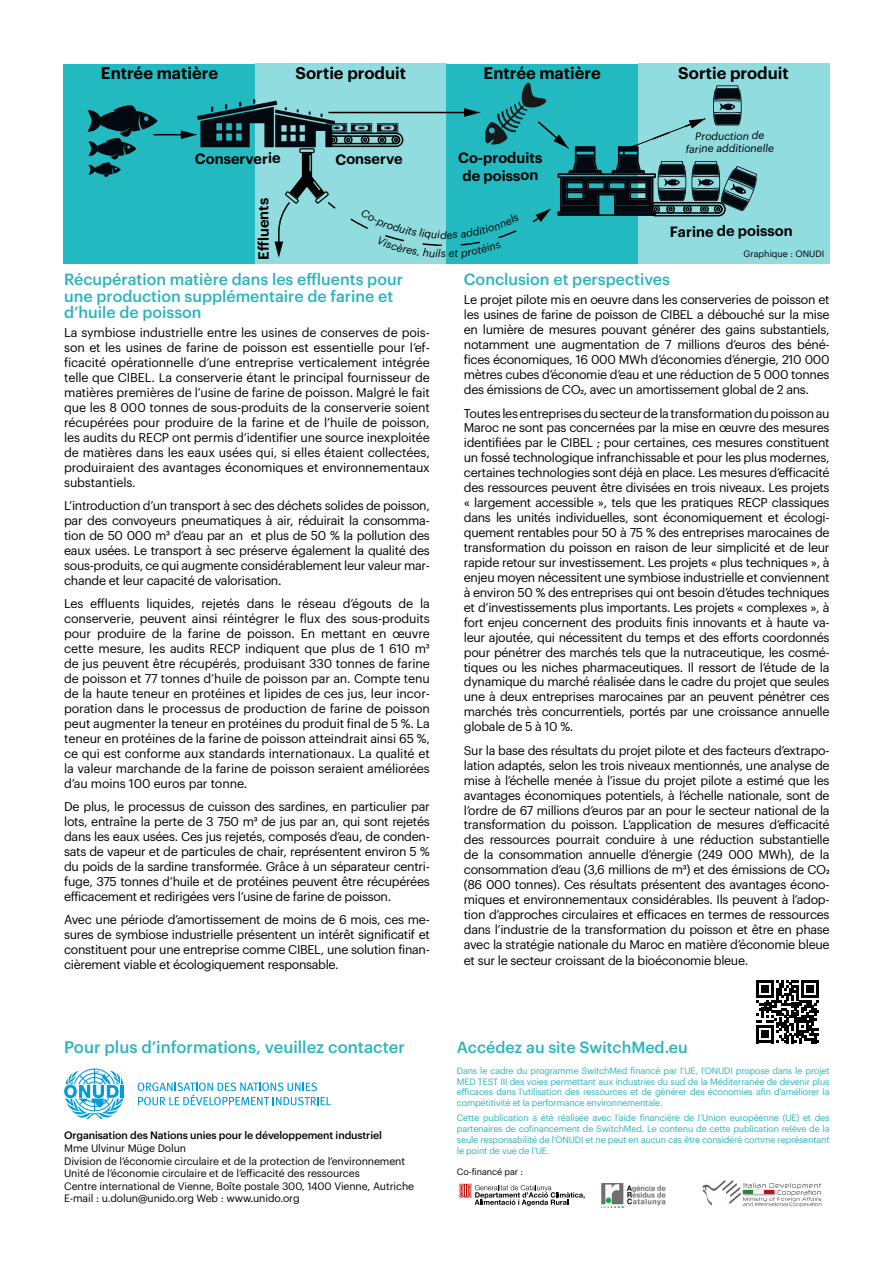
<style>
.page{position:relative;width:893px;height:1263px;background:#fff}
.page>*{position:absolute;margin:0;border:0;box-sizing:border-box;transform-origin:0 0}
.t1{font:600 16.5px "Graphik";color:#000}
.t2{font:500 16.5px "Graphik";color:#2cb5be}
.t3{font:500 15.9px/16.5px "Graphik";color:#2ab4be}
.t4{font:600 14.55px/17.4px "Graphik";letter-spacing:-.01em;color:#000}
.t5{font:12.45px/15px "Graphik";letter-spacing:-.025em;color:#000;text-align:justify}
.t6{font:italic 10.65px/12.6px "Graphik";color:#000;text-align:center}
.t7{font:10.5px/12.6px "Graphik";letter-spacing:-.01em;color:#000}
.t8{font:500 10.5px "Graphik";letter-spacing:-.01em;color:#000}
.t9{font:9px/10.8px "Graphik";letter-spacing:-.02em;color:#2ab4be;text-align:justify}
.t10{font:9px "Graphik";color:#000}
</style>
<div class="page">
<svg style="left:756px;top:980px;width:63px;height:63px"></svg>
<img style="left:602px;top:1183px;width:64px;height:24px">
<svg style="left:459px;top:1183px;width:126px;height:23px"></svg>
<svg style="left:703px;top:1180px;width:119px;height:27px"></svg>
<svg style="left:138px;top:1082px;width:193px;height:23px"></svg>
<svg style="left:64px;top:1068px;width:60px;height:51px"></svg>
<div style="left:64px;top:64px;width:191px;height:199px;background:#22bac0"></div>
<div style="left:446px;top:64px;width:192px;height:199px;background:#22bac0"></div>
<div style="left:255px;top:64px;width:191px;height:199px;background:#90dcdf"></div>
<div style="left:638px;top:64px;width:191px;height:199px;background:#90dcdf"></div>
<svg style="left:88px;top:105px;width:69px;height:72px"></svg>
<hr style="left:154px;top:134px;width:30px;height:1px;background:#000">
<svg style="left:181px;top:82px;width:576px;height:176px"></svg>
<h1 class="t1" style="left:101px;top:61px;width:119px">Entrée matière</h1>
<h1 class="t1" style="left:296px;top:61px;width:112px">Sortie produit</h1>
<h1 class="t1" style="left:484px;top:61px;width:119px">Entrée matière</h1>
<h1 class="t1" style="left:678px;top:61px;width:112px">Sortie produit</h1>
<p class="t4" style="left:195px;top:148px;width:87px">Conserverie</p>
<p class="t4" style="left:335px;top:149px;width:69px">Conserve</p>
<p class="t4" style="left:253px;top:260px;width:63px;rotate:-90deg">E luents</p>
<p class="t3" style="left:64px;top:270px;width:340px">Récupération matière dans les effluents pour une production supplémentaire de farine et d’huile de poisson</p>
<p class="t5" style="left:64px;top:324px;width:367px">La symbiose industrielle entre les usines de conserves de pois&shy;son et les usines de farine de poisson est essentielle pour l’ef&shy;ficacité opérationnelle d’une entreprise verticalement intégrée telle que CIBEL. La conserverie étant le principal fournisseur de matières premières de l’usine de farine de poisson. Malgré le fait que les 8 000 tonnes de sous-produits de la conserverie soient récupérées pour produire de la farine et de l’huile de poisson, les audits du RECP ont permis d’identifier une source inexploitée de matières dans les eaux usées qui, si elles étaient collectées, produiraient des avantages économiques et environnementaux substantiels.</p>
<p class="t5" style="left:64px;top:497px;width:367px">L’introduction d’un transport à sec des déchets solides de poisson, par des convoyeurs pneumatiques à air, réduirait la consomma&shy;tion de 50 000 m3 d’eau par an et plus de 50 % la pollution des eaux usées. Le transport à sec préserve également la qualité des sous-produits, ce qui augmente considérablement leur valeur mar&shy;chande et leur capacité de valorisation.</p>
<p class="t5" style="left:64px;top:595px;width:367px">Les effluents liquides, rejetés dans le réseau d’égouts de la conserverie, peuvent ainsi réintégrer le flux des sous-produits pour produire de la farine de poisson. En mettant en œuvre cette mesure, les audits RECP indiquent que plus de 1 610 m3 de jus peuvent être récupérés, produisant 330 tonnes de farine de poisson et 77 tonnes d’huile de poisson par an. Compte tenu de la haute teneur en protéines et lipides de ces jus, leur incor&shy;poration dans le processus de production de farine de poisson peut augmenter la teneur en protéines du produit final de 5 %. La teneur en protéines de la farine de poisson atteindrait ainsi 65 %, ce qui est conforme aux standards internationaux. La qualité et la valeur marchande de la farine de poisson seraient améliorées d’au moins 100 euros par tonne.</p>
<p class="t5" style="left:64px;top:798px;width:367px">De plus, le processus de cuisson des sardines, en particulier par lots, entraîne la perte de 3 750 m3 de jus par an, qui sont rejetés dans les eaux usées. Ces jus rejetés, composés d’eau, de conden&shy;sats de vapeur et de particules de chair, représentent environ 5 % du poids de la sardine transformée. Grâce à un séparateur centri&shy;fuge, 375 tonnes d’huile et de protéines peuvent être récupérées efficacement et redirigées vers l’usine de farine de poisson.</p>
<p class="t5" style="left:64px;top:911px;width:367px">Avec une période d’amortissement de moins de 6 mois, ces me&shy;sures de symbiose industrielle présentent un intérêt significatif et constituent pour une entreprise comme CIBEL, une solution finan&shy;cièrement viable et écologiquement responsable.</p>
<h1 class="t2" style="left:64px;top:1034px;width:342px">Pour plus d’informations, veuillez contacter</h1>
<p class="t8" style="left:64px;top:1127px;width:319px">Organisation des Nations unies pour le développement industriel</p>
<p class="t7" style="left:64px;top:1141px;width:351px">Mme Ulvinur Müge Dolun<br>Division de l’économie circulaire et de la protection de l’environnement Unité de l’économie circulaire et de l’efficacité des ressources<br>Centre international de Vienne, Boîte postale 300, 1400 Vienne, Autriche E-mail : u.dolun@unido.org Web : www.unido.org</p>
<p class="t4" style="left:458px;top:148px;width:86px">Co-produits de poisson</p>
<p class="t6" style="left:686px;top:129px;width:90px">Production de farine additionelle</p>
<p class="t4" style="left:670px;top:221px;width:124px">Farine de poisson</p>
<p class="t10" style="left:743px;top:247px;width:82px">Graphique : ONUDI</p>
<p class="t3" style="left:464px;top:270px;width:208px">Conclusion et perspectives</p>
<p class="t5" style="left:464px;top:291px;width:367px">Le projet pilote mis en oeuvre dans les conserveries de poisson et les usines de farine de poisson de CIBEL a débouché sur la mise en lumière de mesures pouvant générer des gains substantiels, notamment une augmentation de 7 millions d’euros des béné&shy;fices économiques, 16 000 MWh d’économies d’énergie, 210 000 mètres cubes d’économie d’eau et une réduction de 5 000 tonnes des émissions de CO2, avec un amortissement global de 2 ans.</p>
<p class="t5" style="left:464px;top:404px;width:367px">Toutes les entreprises du secteur de la transformation du poisson au Maroc ne sont pas concernées par la mise en œuvre des mesures identifiées par le CIBEL ; pour certaines, ces mesures constituent un fossé technologique infranchissable et pour les plus modernes, certaines technologies sont déjà en place. Les mesures d’efficacité des ressources peuvent être divisées en trois niveaux. Les projets « largement accessible », tels que les pratiques RECP classiques dans les unités individuelles, sont économiquement et écologi&shy;quement rentables pour 50 à 75 % des entreprises marocaines de transformation du poisson en raison de leur simplicité et de leur rapide retour sur investissement. Les projets « plus techniques », à enjeu moyen nécessitent une symbiose industrielle et conviennent à environ 50 % des entreprises qui ont besoin d’études techniques et d’investissements plus importants. Les projets « complexes », à fort enjeu concernent des produits finis innovants et à haute va&shy;leur ajoutée, qui nécessitent du temps et des efforts coordonnés pour pénétrer des marchés tels que la nutraceutique, les cosmé&shy;tiques ou les niches pharmaceutiques. Il ressort de l’étude de la dynamique du marché réalisée dans le cadre du projet que seules une à deux entreprises marocaines par an peuvent pénétrer ces marchés très concurrentiels, portés par une croissance annuelle globale de 5 à 10 %.</p>
<p class="t5" style="left:464px;top:742px;width:367px">Sur la base des résultats du projet pilote et des facteurs d’extrapo&shy;lation adaptés, selon les trois niveaux mentionnés, une analyse de mise à l’échelle menée à l’issue du projet pilote a estimé que les avantages économiques potentiels, à l’échelle nationale, sont de l’ordre de 67 millions d’euros par an pour le secteur national de la transformation du poisson. L’application de mesures d’efficacité des ressources pourrait conduire à une réduction substantielle de la consommation annuelle d’énergie (249 000 MWh), de la consommation d’eau (3,6 millions de m3) et des émissions de CO2 (86 000 tonnes). Ces résultats présentent des avantages écono&shy;miques et environnementaux considérables. Ils peuvent à l’adop&shy;tion d’approches circulaires et efficaces en termes de ressources dans l’industrie de la transformation du poisson et être en phase avec la stratégie nationale du Maroc en matière d’économie bleue et sur le secteur croissant de la bioéconomie bleue.</p>
<p class="t3" style="left:457px;top:1037px;width:232px">Accédez au site SwitchMed.eu</p>
<p class="t9" style="left:457px;top:1064px;width:374px">Dans le cadre du programme SwitchMed financé par l’UE, l’ONUDI propose dans le projet MED TEST III des voies permettant aux industries du sud de la Méditerranée de devenir plus efficaces dans l’utilisation des ressources et de générer des économies afin d’améliorer la compétitivité et la performance environnementale.</p>
<p class="t9" style="left:457px;top:1112px;width:374px">Cette publication a été réalisée avec l’aide financière de l’Union européenne (UE) et des partenaires de cofinancement de SwitchMed. Le contenu de cette publication relève de la seule responsabilité de l’ONUDI et ne peut en aucun cas être considéré comme représentant le point de vue de l’UE.</p>
<p class="t10" style="left:457px;top:1164px;width:68px">Co-financé par :</p>
</div>
